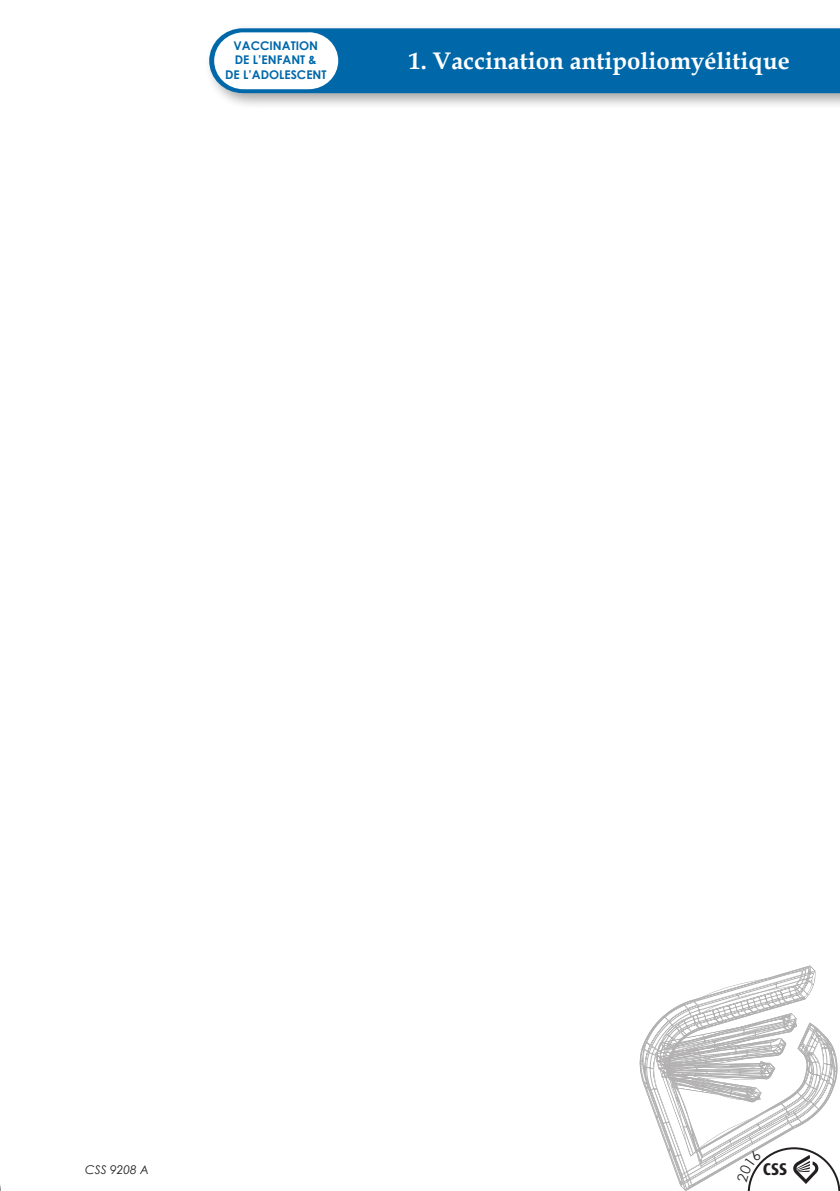
<style>
.page{position:relative;width:840px;height:1191px;background:#fff}
.page>*{position:absolute;margin:0;border:0;box-sizing:border-box;transform-origin:0 0}
.t1{font:700 24px "Book Antiqua";color:#fff}
.t2{font:700 17px "Dax";color:#231f20}
.t3{font:700 12px/14.4px "Century Gothic";color:#0068a9;text-align:center}
.t4{font:italic 12px "Century Gothic";color:#231f20}
</style>
<div class="page">
<div style="left:204px;top:23px;width:635px;height:87px;background:#231f20;opacity:.4"></div>
<div style="left:209px;top:28px;width:630px;height:65px;background:#0068a9"></div>
<svg style="left:214px;top:32px;width:124px;height:57px"></svg>
<svg style="left:639px;top:965px;width:200px;height:226px"></svg>
<p class="t3" style="left:225px;top:38px;width:103px">VACCINATION<br>DE L’ENFANT &amp;<br>DE L’ADOLESCENT</p>
<h1 class="t1" style="left:408px;top:44px;width:382px">1. Vaccination antipoliomyélitique</h1>
<p class="t4" style="left:85px;top:1161px;width:65px">CSS 9208 A</p>
<h2 class="t2" style="left:762px;top:1159px;width:26px">CSS</h2>
</div>
